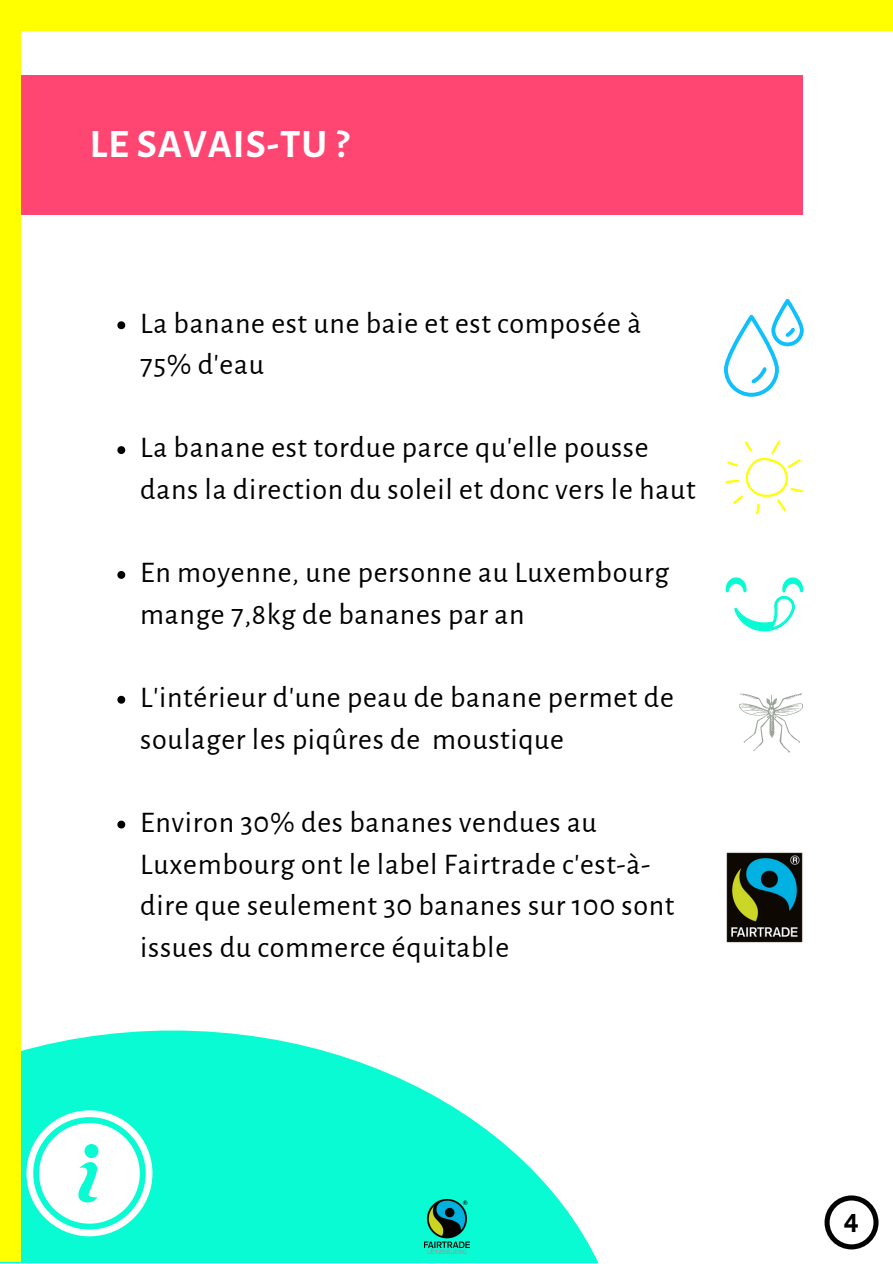
<style>
.page{position:relative;width:893px;height:1264px;background:#fff}
.page>*{position:absolute;margin:0;border:0;box-sizing:border-box;transform-origin:0 0}
.t1{font:700 40.5px "Alegreya Sans";letter-spacing:.025em;color:#fff}
.t2{font:30px/41.5px "Alegreya Sans";letter-spacing:.025em;color:#000}
.t3{font:700 30px "Alegreya Sans";color:#000}
</style>
<div class="page">
<svg style="left:21px;top:1030px;width:577px;height:232px;fill:#09fbd3"></svg>
<svg style="left:26px;top:1110px;width:126px;height:126px"></svg>
<svg style="left:824px;top:1195px;width:54px;height:54px"></svg>
<div style="left:21px;top:75px;width:782px;height:140px;background:#ff4571"></div>
<div style="left:0;top:0;width:21px;height:1262px;background:#ff0"></div>
<div style="left:0;top:0;width:892px;height:30px;background:#ff0"></div>
<svg style="left:724px;top:299px;width:79px;height:98px"></svg>
<svg style="left:725px;top:440px;width:78px;height:74px"></svg>
<svg style="left:725px;top:577px;width:78px;height:54px"></svg>
<img style="left:726px;top:852px;width:77px;height:91px">
<svg style="left:739px;top:693px;width:64px;height:59px"></svg>
<svg style="left:117px;top:321px;width:8px;height:8px"></svg>
<svg style="left:117px;top:446px;width:8px;height:8px"></svg>
<svg style="left:117px;top:571px;width:8px;height:8px"></svg>
<svg style="left:117px;top:695px;width:8px;height:8px"></svg>
<svg style="left:117px;top:820px;width:8px;height:8px"></svg>
<img style="left:424px;top:1199px;width:45px;height:54px">
<h1 class="t1" style="left:90px;top:124px;width:261px">LE SAVAIS-TU ?</h1>
<p class="t2" style="left:140px;top:303px;width:502px">La banane est une baie et est composée à<br>75% d'eau</p>
<p class="t2" style="left:140px;top:427px;width:556px">La banane est tordue parce qu'elle pousse dans la direction du soleil et donc vers le haut</p>
<p class="t2" style="left:140px;top:552px;width:530px">En moyenne, une personne au Luxembourg mange 7,8kg de bananes par an</p>
<p class="t2" style="left:140px;top:677px;width:535px">L'intérieur d'une peau de banane permet de soulager les piqûres de moustique</p>
<p class="t2" style="left:140px;top:802px;width:535px">Environ 30% des bananes vendues au Luxembourg ont le label Fairtrade c'est-à&shy;dire que seulement 30 bananes sur 100 sont issues du commerce équitable</p>
<p class="t3" style="left:843px;top:1205px;width:17px">4</p>
</div>
